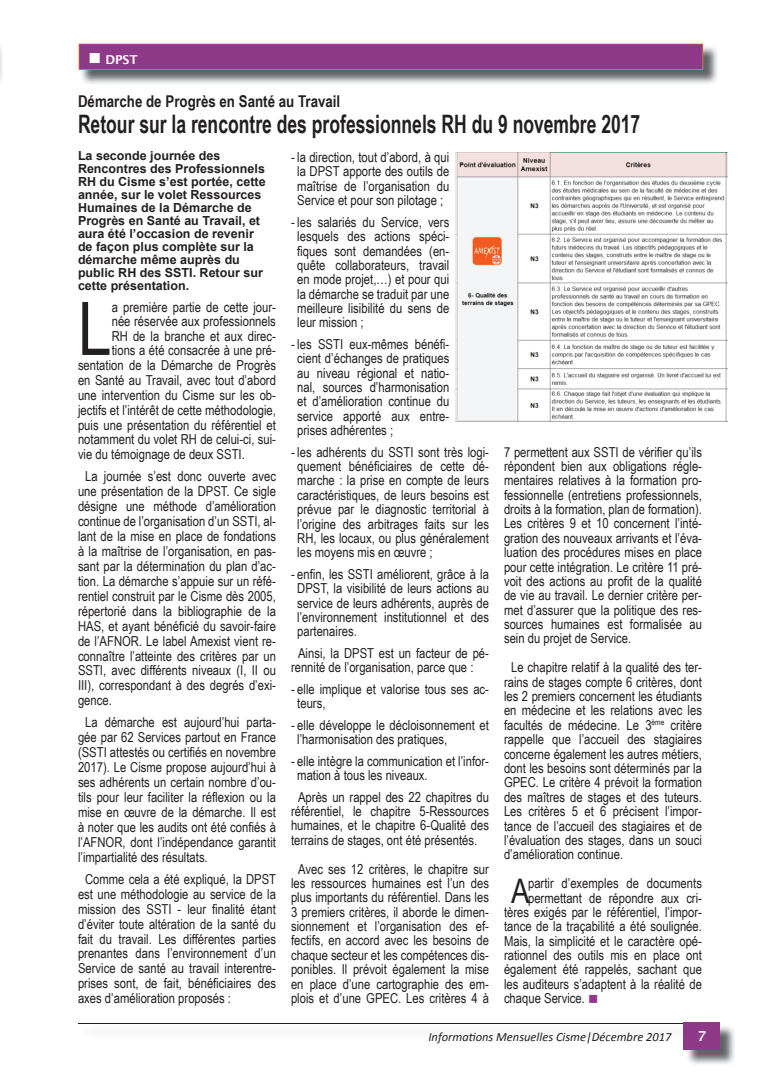
<style>
.page{position:relative;width:780px;height:1088px;background:#fff}
.page>*{position:absolute;margin:0;border:0;box-sizing:border-box;transform-origin:0 0}
.t1{font:74px "Arial Narrow";color:#231f20}
.t2{font:33.88px "Arial Narrow";color:#231f20}
.t3{font:700 25.38px "Arial Narrow";color:#231f20;scale:.84 1}
.t4{font:700 16.25px "Arial Narrow";color:#231f20}
.t5{font:13.75px/14.4px "Arial Narrow";color:#231f20;text-align:justify}
.t6{font:600 13.75px "Lucida Sans";color:#fff}
.t7{font:700 12.5px/13px "Arial";color:#231f20}
.t8{font:italic 12.5px "Calibri";color:#231f20}
.t9{font:600 12.25px "Lucida Sans";color:#fff}
.s1{color:#8f3a88}
</style>
<div class="page">
<hr style="left:79px;top:1023px;width:605px;height:1px;background:#231f20">
<img style="left:687px;top:1026px;width:48px;height:38px">
<div style="left:684px;top:1022px;width:36px;height:28px;background:#8f3a88"></div>
<img style="left:81px;top:46px;width:636px;height:38px">
<img style="left:0;top:47px;width:2px;height:33px">
<img style="left:455px;top:152px;width:272px;height:269px">
<svg style="left:79px;top:44px;width:624px;height:26px;background:#923c84"></svg>
<p class="t9" style="left:105px;top:52px;width:34px">DPST</p>
<p class="t4" style="left:78px;top:89px;width:264px">Démarche de Progrès en Santé au Travail</p>
<h3 class="t3" style="left:78px;top:105px;width:671px">Retour sur la rencontre des professionnels RH du 9 novembre 2017</h3>
<p class="t7" style="left:78px;top:149px;width:189px">La seconde journée des<br>Rencontres des Professionnels<br>RH du Cisme s’est portée, cette année, sur le volet Ressources<br>Humaines de la Démarche de<br>Progrès en Santé au Travail, et aura été l’occasion de revenir de façon plus complète sur la démarche même auprès du public RH des SSTI. Retour sur cette présentation.</p>
<h1 class="t1" style="left:78px;top:275px;width:35px">L</h1>
<p class="t5" style="left:112px;top:299px;width:166px">a première partie de cette jour-</p>
<p class="t5" style="left:291px;top:150px;width:160px;text-align:center">- la direction, tout d’abord, à qui la DPST apporte des outils de maîtrise de l’organisation du<br>Service et pour son pilotage ;</p>
<p class="t5" style="left:297px;top:214px;width:153px;text-indent:-6px">- les salariés du Service, vers lesquels des actions spéci&shy;fiques sont demandées (en&shy;quête collaborateurs, travail en mode projet,…) et pour qui la démarche se traduit par une meilleure lisibilité du sens de leur mission ;</p>
<p class="t5" style="left:297px;top:336px;width:153px;text-indent:-6px">- les SSTI eux-mêmes bénéfi&shy;cient d’échanges de pratiques au niveau régional et natio&shy;nal, sources d’harmonisation et d’amélioration continue du service apporté aux entre&shy;prises adhérentes ;</p>
<p class="t5" style="left:297px;top:444px;width:193px;text-indent:-6px">- les adhérents du SSTI sont très logi&shy;quement bénéficiaires de cette dé&shy;marche : la prise en compte de leurs caractéristiques, de leurs besoins est prévue par le diagnostic territorial à l’origine des arbitrages faits sur les RH, les locaux, ou plus généralement les moyens mis en œuvre ;</p>
<p class="t5" style="left:297px;top:566px;width:193px;text-indent:-6px">- enfin, les SSTI améliorent, grâce à la DPST, la visibilité de leurs actions au service de leurs adhérents, auprès de l’environnement institutionnel et des partenaires.</p>
<p class="t5" style="left:291px;top:645px;width:199px;text-indent:7px">Ainsi, la DPST est un facteur de pé&shy;rennité de l’organisation, parce que :</p>
<p class="t5" style="left:297px;top:681px;width:193px;text-indent:-6px">- elle implique et valorise tous ses ac&shy;teurs,</p>
<p class="t5" style="left:297px;top:717px;width:193px;text-indent:-6px">- elle développe le décloisonnement et l’harmonisation des pratiques,</p>
<p class="t5" style="left:297px;top:753px;width:193px;text-indent:-6px">- elle intègre la communication et l’infor&shy;mation à tous les niveaux.</p>
<p class="t5" style="left:291px;top:789px;width:199px;text-indent:7px">Après un rappel des 22 chapitres du référentiel, le chapitre 5-Ressources humaines, et le chapitre 6-Qualité des terrains de stages, ont été présentés.</p>
<p class="t5" style="left:291px;top:861px;width:199px;text-align:center">Avec ses 12 critères, le chapitre sur les ressources humaines est l’un des plus importants du référentiel. Dans les 3 premiers critères, il aborde le dimen&shy;sionnement et l’organisation des ef&shy;fectifs, en accord avec les besoins de chaque secteur et les compétences dis&shy;ponibles. Il prévoit également la mise en place d’une cartographie des em&shy;plois et d’une GPEC. Les critères 4 à</p>
<p class="t5" style="left:112px;top:314px;width:166px">née réservée aux professionnels</p>
<p class="t5" style="left:112px;top:328px;width:166px">RH de la branche et aux direc-</p>
<p class="t5" style="left:112px;top:342px;width:166px">tions a été consacrée à une pré-</p>
<p class="t5" style="left:78px;top:357px;width:199px">sentation de la Démarche de Progrès</p>
<p class="t5" style="left:78px;top:372px;width:199px">en Santé au Travail, avec tout d’abord</p>
<p class="t5" style="left:78px;top:387px;width:199px">une intervention du Cisme sur les ob-</p>
<p class="t5" style="left:78px;top:402px;width:199px">jectifs et l’intérêt de cette méthodologie,</p>
<p class="t5" style="left:78px;top:417px;width:199px">puis une présentation du référentiel et</p>
<p class="t5" style="left:78px;top:432px;width:199px">notamment du volet RH de celui-ci, sui-</p>
<p class="t5" style="left:78px;top:447px;width:168px">vie du témoignage de deux SSTI.</p>
<p class="t5" style="left:78px;top:469px;width:199px;line-height:14.9px;text-indent:7px">La journée s’est donc ouverte avec une présentation de la DPST. Ce sigle désigne une méthode d’amélioration continue de l’organisation d’un SSTI, al&shy;lant de la mise en place de fondations à la maîtrise de l’organisation, en pas&shy;sant par la détermination du plan d’ac&shy;tion. La démarche s’appuie sur un réfé&shy;rentiel construit par le Cisme dès 2005, répertorié dans la bibliographie de la HAS, et ayant bénéficié du savoir-faire de l’AFNOR. Le label Amexist vient re&shy;connaître l’atteinte des critères par un SSTI, avec différents niveaux (I, II ou III), correspondant à des degrés d’exi&shy;gence.</p>
<p class="t5" style="left:78px;top:715px;width:199px;line-height:14.9px;text-indent:7px">La démarche est aujourd’hui parta&shy;gée par 62 Services partout en France (SSTI attestés ou certifiés en novembre 2017). Le Cisme propose aujourd’hui à ses adhérents un certain nombre d’ou&shy;tils pour leur faciliter la réflexion ou la mise en œuvre de la démarche. Il est à noter que les audits ont été confiés à l’AFNOR, dont l’indépendance garantit l’impartialité des résultats.</p>
<p class="t5" style="left:78px;top:871px;width:200px;line-height:14.9px;text-indent:7px">Comme cela a été expliqué, la DPST est une méthodologie au service de la mission des SSTI - leur finalité étant d’éviter toute altération de la santé du fait du travail. Les différentes parties prenantes dans l’environnement d’un Service de santé au travail interentre&shy;prises sont, de fait, bénéficiaires des axes d’amélioration proposés :</p>
<p class="t5" style="left:504px;top:444px;width:199px">7 permettent aux SSTI de vérifier qu’ils répondent bien aux obligations régle&shy;mentaires relatives à la formation pro&shy;fessionnelle (entretiens professionnels, droits à la formation, plan de formation).<br>Les critères 9 et 10 concernent l’inté&shy;gration des nouveaux arrivants et l’éva&shy;luation des procédures mises en place pour cette intégration. Le critère 11 pré&shy;voit des actions au profit de la qualité de vie au travail. Le dernier critère per&shy;met d’assurer que la politique des res&shy;sources humaines est formalisée au sein du projet de Service.</p>
<p class="t5" style="left:504px;top:659px;width:199px;text-indent:7px">Le chapitre relatif à la qualité des ter&shy;rains de stages compte 6 critères, dont les 2 premiers concernent les étudiants en médecine et les relations avec les facultés de médecine. Le 3<sup>ème</sup> critère rappelle que l’accueil des stagiaires concerne également les autres métiers, dont les besoins sont déterminés par la GPEC. Le critère 4 prévoit la formation des maîtres de stages et des tuteurs.<br>Les critères 5 et 6 précisent l’impor&shy;tance de l’accueil des stagiaires et de l’évaluation des stages, dans un souci d’amélioration continue.</p>
<h2 class="t2" style="left:511px;top:866px;width:20px">A</h2>
<p class="t5" style="left:528px;top:875px;width:175px">partir d’exemples de documents</p>
<p class="t5" style="left:528px;top:890px;width:175px">permettant de répondre aux cri-</p>
<p class="t5" style="left:504px;top:904px;width:199px">tères exigés par le référentiel, l’impor-</p>
<p class="t5" style="left:504px;top:919px;width:199px">tance de la traçabilité a été soulignée.</p>
<p class="t5" style="left:504px;top:933px;width:199px">Mais, la simplicité et le caractère opé-</p>
<p class="t5" style="left:504px;top:947px;width:199px">rationnel des outils mis en place ont</p>
<p class="t5" style="left:504px;top:962px;width:199px">également été rappelés, sachant que</p>
<p class="t5" style="left:504px;top:976px;width:199px">les auditeurs s’adaptent à la réalité de</p>
<p class="t5" style="left:504px;top:990px;width:96px">chaque Service. <span class="s1">■</span></p>
<p class="t8" style="left:428px;top:1028px;width:244px">Informations Mensuelles Cisme|Décembre 2017</p>
<p class="t6" style="left:697px;top:1029px;width:10px">7</p>
</div>
